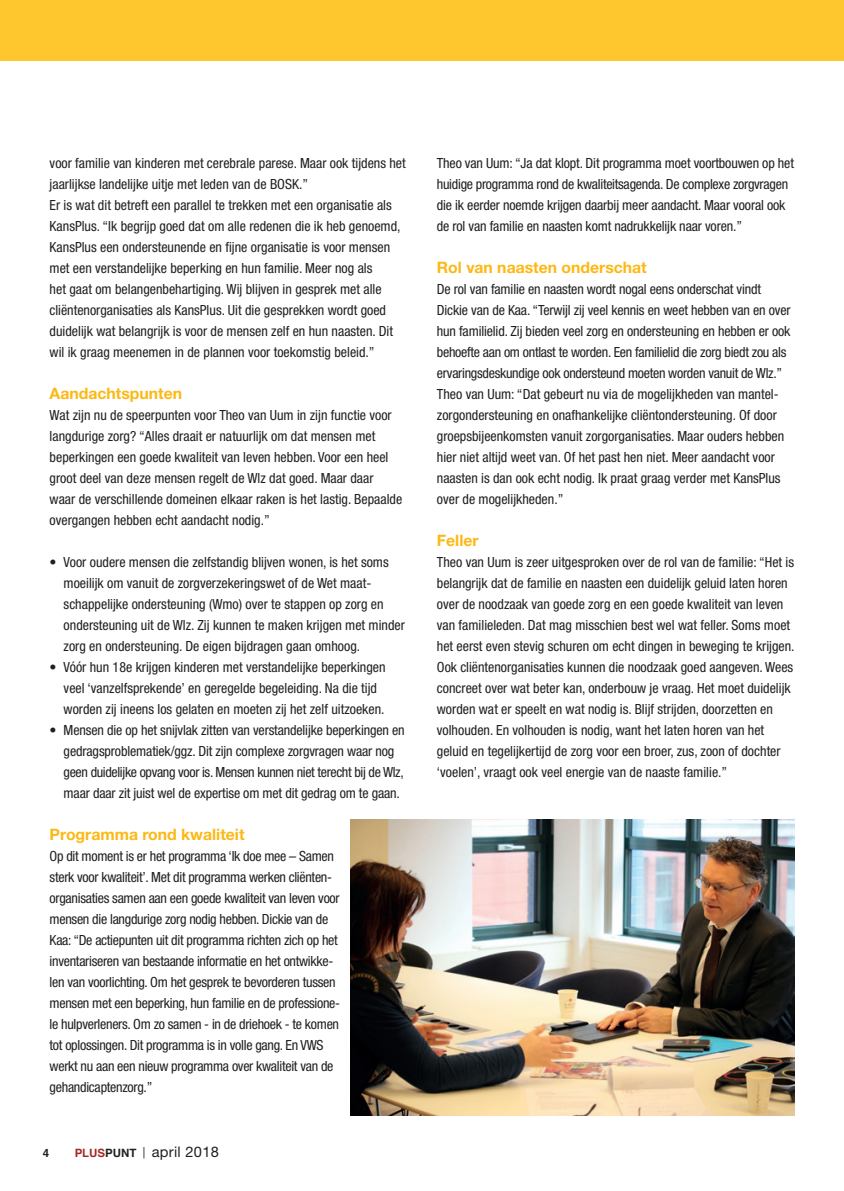
<style>
.page{position:relative;width:844px;height:1191px;background:#fff}
.page>*{position:absolute;margin:0;border:0;box-sizing:border-box;transform-origin:0 0}
.t1{font:700 15.75px "Helvetica Neue LT Std";color:#fcb814}
.t2{font:14.7px "Helvetica Neue LT Std";letter-spacing:.02em;color:#231f20}
.t3{font:condensed 14px/21px "Helvetica Neue LT Std";color:#231f20}
.t4{font:condensed 14px/21px "Helvetica Neue LT Std";letter-spacing:-.02em;color:#231f20}
.t5{font:700 11.38px "Helvetica";color:#231f20}
.s1{font-family:"Helvetica";font-weight:700;font-size:11.38px;color:#a22921}
.s2{font-family:"Helvetica";font-weight:700;font-size:11.38px}
.s3{font-size:11.38px}
</style>
<div class="page">
<div style="left:0;top:0;width:843px;height:60px;background:#fec72d"></div>
<hr style="left:843px;top:1142px;width:1px;height:49px;background:#629840">
<img style="left:350px;top:819px;width:444px;height:296px">
<p class="t3" style="left:50px;top:152px;width:357px">voor familie van kinderen met cerebrale parese. Maar ook tijdens het jaarlijkse landelijke uitje met leden van de BOSK.”<br>Er is wat dit betreft een parallel te trekken met een organisatie als KansPlus. “Ik begrijp goed dat om alle redenen die ik heb genoemd, KansPlus een ondersteunende en fijne organisatie is voor mensen met een verstandelijke beperking en hun familie. Meer nog als<br>het gaat om belangenbehartiging. Wij blijven in gesprek met alle cliëntenorganisaties als KansPlus. Uit die gesprekken wordt goed duidelijk wat belangrijk is voor de mensen zelf en hun naasten. Dit wil ik graag meenemen in de plannen voor toekomstig beleid.”</p>
<p class="t1" style="left:50px;top:384px;width:134px">Aandachtspunten</p>
<p class="t3" style="left:50px;top:404px;width:354px">Wat zijn nu de speerpunten voor Theo van Uum in zijn functie voor langdurige zorg? “Alles draait er natuurlijk om dat mensen met beperkingen een goede kwaliteit van leven hebben. Voor een heel groot deel van deze mensen regelt de Wlz dat goed. Maar daar waar de verschillende domeinen elkaar raken is het lastig. Bepaalde overgangen hebben echt aandacht nodig.”</p>
<p class="t3" style="left:64px;top:551px;width:342px;text-indent:-14px">• Voor oudere mensen die zelfstandig blijven wonen, is het soms moeilijk om vanuit de zorgverzekeringswet of de Wet maat&shy;schappelijke ondersteuning (Wmo) over te stappen op zorg en ondersteuning uit de Wlz. Zij kunnen te maken krijgen met minder zorg en ondersteuning. De eigen bijdragen gaan omhoog.</p>
<p class="t3" style="left:64px;top:656px;width:323px;text-indent:-14px">• Vóór hun 18e krijgen kinderen met verstandelijke beperkingen veel ‘vanzelfsprekende’ en geregelde begeleiding. Na die tijd worden zij ineens los gelaten en moeten zij het zelf uitzoeken.</p>
<p class="t3" style="left:64px;top:719px;width:342px;text-indent:-14px">• Mensen die op het snijvlak zitten van verstandelijke beperkingen en gedragsproblematiek/ggz. Dit zijn complexe zorgvragen waar nog geen duidelijke opvang voor is. Mensen kunnen niet terecht bij de Wlz, maar daar zit juist wel de expertise om met dit gedrag om te gaan.</p>
<p class="t1" style="left:50px;top:825px;width:196px">Programma rond kwaliteit</p>
<p class="t4" style="left:50px;top:845px;width:292px">Op dit moment is er het programma ‘Ik doe mee – Samen sterk voor kwaliteit’. Met dit programma werken cliënten&shy;organisaties samen aan een goede kwaliteit van leven voor mensen die langdurige zorg nodig hebben. Dickie van de Kaa: “De actiepunten uit dit programma richten zich op het inventariseren van bestaande informatie en het ontwikke&shy;len van voorlichting. Om het gesprek te bevorderen tussen mensen met een beperking, hun familie en de professione&shy;le hulpverleners. Om zo samen - in de driehoek - te komen tot oplossingen. Dit programma is in volle gang. En VWS werkt nu aan een nieuw programma over kwaliteit van de gehandicaptenzorg.”</p>
<p class="t5" style="left:43px;top:1144px;width:8px">4</p>
<p class="t2" style="left:75px;top:1143px;width:146px"><span class="s1">PLUS</span><span class="s2">PUNT</span> <span class="s3">|</span> april 2018</p>
<p class="t3" style="left:437px;top:152px;width:358px">Theo van Uum: “Ja dat klopt. Dit programma moet voortbouwen op het huidige programma rond de kwaliteitsagenda. De complexe zorgvragen die ik eerder noemde krijgen daarbij meer aandacht. Maar vooral ook de rol van familie en naasten komt nadrukkelijk naar voren.”</p>
<p class="t1" style="left:437px;top:258px;width:211px">Rol van naasten onderschat</p>
<p class="t3" style="left:437px;top:278px;width:355px">De rol van familie en naasten wordt nogal eens onderschat vindt Dickie van de Kaa. “Terwijl zij veel kennis en weet hebben van en over hun familielid. Zij bieden veel zorg en ondersteuning en hebben er ook behoefte aan om ontlast te worden. Een familielid die zorg biedt zou als ervaringsdeskundige ook ondersteund moeten worden vanuit de Wlz.” Theo van Uum: “Dat gebeurt nu via de mogelijkheden van mantel&shy;zorgondersteuning en onafhankelijke cliëntondersteuning. Of door groepsbijeenkomsten vanuit zorgorganisaties. Maar ouders hebben hier niet altijd weet van. Of het past hen niet. Meer aandacht voor naasten is dan ook echt nodig. Ik praat graag verder met KansPlus over de mogelijkheden.”</p>
<p class="t1" style="left:437px;top:531px;width:43px">Feller</p>
<p class="t3" style="left:437px;top:551px;width:359px">Theo van Uum is zeer uitgesproken over de rol van de familie: “Het is belangrijk dat de familie en naasten een duidelijk geluid laten horen over de noodzaak van goede zorg en een goede kwaliteit van leven van familieleden. Dat mag misschien best wel wat feller. Soms moet het eerst even stevig schuren om echt dingen in beweging te krijgen.<br>Ook cliëntenorganisaties kunnen die noodzaak goed aangeven. Wees concreet over wat beter kan, onderbouw je vraag. Het moet duidelijk worden wat er speelt en wat nodig is. Blijf strijden, doorzetten en volhouden. En volhouden is nodig, want het laten horen van het geluid en tegelijkertijd de zorg voor een broer, zus, zoon of dochter ‘voelen’, vraagt ook veel energie van de naaste familie.”</p>
</div>
